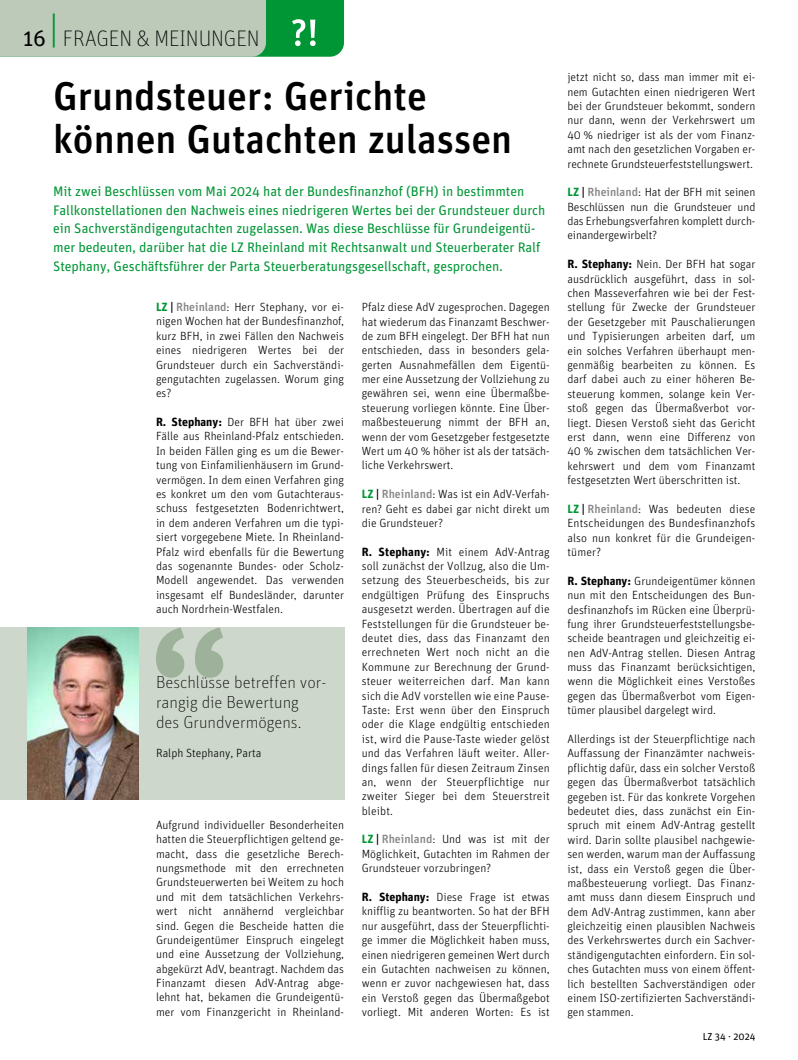
<style>
.page{position:relative;width:798px;height:1060px;background:#fff}
.page>*{position:absolute;margin:0;border:0;box-sizing:border-box;transform-origin:0 0}
.t1{font:500 40px/43.1px "Unit Pro";color:#000}
.t2{font:100 22.5px "Unit Pro";letter-spacing:-.005em;color:#000;scale:.96 1}
.t3{font:100 17.5px/20px "Unit Pro";color:#000}
.t4{font:13.75px/18.8px "Unit Pro";letter-spacing:-.005em;color:#009636}
.t5{font:300 11.88px/14.4px "Unit Pro";color:#000;text-align:justify}
.t6{font:10px "Unit Pro";color:#000}
.s1{font-weight:400}
.s2{font-weight:700;color:#009636}
.s3{font-weight:700}
.s4{font-weight:500;color:#878787}
</style>
<div class="page">
<svg style="left:0;top:0;width:344px;height:57px;background:#96bf9f"></svg>
<div style="left:0;top:627px;width:344px;height:173px;background:#cdd7cb"></div>
<img style="left:28px;top:627px;width:110px;height:173px">
<svg style="left:156px;top:627px;width:67px;height:50px"></svg>
<h2 class="t2" style="left:23px;top:25px;width:248px"><span class="s1">16</span> <sup>|</sup> FRAGEN &amp; MEINUNGEN</h2>
<h1 class="t1" style="left:53px;top:72px;width:460px">Grundsteuer: Gerichte können Gutachten zulassen</h1>
<p class="t4" style="left:53px;top:181px;width:493px">Mit zwei Beschlüssen vom Mai 2024 hat der Bundesfinanzhof (BFH) in bestimmten Fallkonstellationen den Nachweis eines niedrigeren Wertes bei der Grundsteuer durch ein Sachverständigengutachten zugelassen. Was diese Beschlüsse für Grundeigentü&shy;mer bedeuten, darüber hat die LZ Rheinland mit Rechtsanwalt und Steuerberater Ralf Stephany, Geschäftsführer der Parta Steuerberatungsgesellschaft, gesprochen.</p>
<p class="t5" style="left:156px;top:299px;width:189px"><span class="s2">LZ</span> <span class="s3">|</span> <span class="s4">Rheinland</span>: Herr Stephany, vor ei&shy;nigen Wochen hat der Bundesfinanzhof, kurz BFH, in zwei Fällen den Nachweis eines niedrigeren Wertes bei der Grundsteuer durch ein Sachverständi&shy;gengutachten zugelassen. Worum ging es?</p>
<p class="t5" style="left:156px;top:414px;width:189px"><span class="s3">R. Stephany:</span> Der BFH hat über zwei Fälle aus Rheinland-Pfalz entschieden.<br>In beiden Fällen ging es um die Bewer&shy;tung von Einfamilienhäusern im Grund&shy;vermögen. In dem einen Verfahren ging es konkret um den vom Gutachteraus&shy;schuss festgesetzten Bodenrichtwert, in dem anderen Verfahren um die typi&shy;siert vorgegebene Miete. In Rheinland-Pfalz wird ebenfalls für die Bewertung das sogenannte Bundes- oder Scholz-Modell angewendet. Das verwenden insgesamt elf Bundesländer, darunter auch Nordrhein-Westfalen.</p>
<h3 class="t3" style="left:156px;top:672px;width:172px">Beschlüsse betreffen vor&shy;rangig die Bewertung des Grundvermögens.</h3>
<p class="t5" style="left:156px;top:745px;width:107px">Ralph Stephany, Parta</p>
<p class="t5" style="left:156px;top:817px;width:189px">Aufgrund individueller Besonderheiten hatten die Steuerpflichtigen geltend ge&shy;macht, dass die gesetzliche Berech&shy;nungsmethode mit den errechneten Grundsteuerwerten bei Weitem zu hoch und mit dem tatsächlichen Verkehrs&shy;wert nicht annähernd vergleichbar sind. Gegen die Bescheide hatten die Grundeigentümer Einspruch eingelegt und eine Aussetzung der Vollziehung, abgekürzt AdV, beantragt. Nachdem das Finanzamt diesen AdV-Antrag abge&shy;lehnt hat, bekamen die Grundeigentü&shy;mer vom Finanzgericht in Rheinland-</p>
<p class="t5" style="left:361px;top:299px;width:189px">Pfalz diese AdV zugesprochen. Dagegen hat wiederum das Finanzamt Beschwer&shy;de zum BFH eingelegt. Der BFH hat nun entschieden, dass in besonders gela&shy;gerten Ausnahmefällen dem Eigentü&shy;mer eine Aussetzung der Vollziehung zu gewähren sei, wenn eine Übermaßbe&shy;steuerung vorliegen könnte. Eine Über&shy;maßbesteuerung nimmt der BFH an, wenn der vom Gesetzgeber festgesetzte Wert um 40 % höher ist als der tatsäch&shy;liche Verkehrswert.</p>
<p class="t5" style="left:361px;top:486px;width:189px"><span class="s2">LZ</span> <span class="s3">|</span> <span class="s4">Rheinland</span>: Was ist ein AdV-Verfah&shy;ren? Geht es dabei gar nicht direkt um die Grundsteuer?</p>
<p class="t5" style="left:361px;top:544px;width:189px"><span class="s3">R. Stephany:</span> Mit einem AdV-Antrag soll zunächst der Vollzug, also die Um&shy;setzung des Steuerbescheids, bis zur endgültigen Prüfung des Einspruchs ausgesetzt werden. Übertragen auf die Feststellungen für die Grundsteuer be&shy;deutet dies, dass das Finanzamt den errechneten Wert noch nicht an die Kommune zur Berechnung der Grund&shy;steuer weiterreichen darf. Man kann sich die AdV vorstellen wie eine Pause-Taste: Erst wenn über den Einspruch oder die Klage endgültig entschieden ist, wird die Pause-Taste wieder gelöst und das Verfahren läuft weiter. Aller&shy;dings fallen für diesen Zeitraum Zinsen an, wenn der Steuerpflichtige nur zweiter Sieger bei dem Steuerstreit bleibt.</p>
<p class="t5" style="left:361px;top:831px;width:189px"><span class="s2">LZ</span> <span class="s3">|</span> <span class="s4">Rheinland</span>: Und was ist mit der Möglichkeit, Gutachten im Rahmen der Grundsteuer vorzubringen?</p>
<p class="t5" style="left:361px;top:889px;width:189px"><span class="s3">R. Stephany:</span> Diese Frage ist etwas knifflig zu beantworten. So hat der BFH nur ausgeführt, dass der Steuerpflichti&shy;ge immer die Möglichkeit haben muss, einen niedrigeren gemeinen Wert durch ein Gutachten nachweisen zu können, wenn er zuvor nachgewiesen hat, dass ein Verstoß gegen das Übermaßgebot vorliegt. Mit anderen Worten: Es ist</p>
<p class="t5" style="left:567px;top:70px;width:189px">jetzt nicht so, dass man immer mit ei&shy;nem Gutachten einen niedrigeren Wert bei der Grundsteuer bekommt, sondern nur dann, wenn der Verkehrswert um 40 % niedriger ist als der vom Finanz&shy;amt nach den gesetzlichen Vorgaben er&shy;rechnete Grundsteuerfeststellungswert.</p>
<p class="t5" style="left:567px;top:185px;width:189px"><span class="s2">LZ</span> <span class="s3">|</span> <span class="s4">Rheinland</span>: Hat der BFH mit seinen Beschlüssen nun die Grundsteuer und das Erhebungsverfahren komplett durch&shy;einandergewirbelt?</p>
<p class="t5" style="left:567px;top:257px;width:189px"><span class="s3">R. Stephany:</span> Nein. Der BFH hat sogar ausdrücklich ausgeführt, dass in sol&shy;chen Masseverfahren wie bei der Fest&shy;stellung für Zwecke der Grundsteuer der Gesetzgeber mit Pauschalierungen und Typisierungen arbeiten darf, um ein solches Verfahren überhaupt men&shy;genmäßig bearbeiten zu können. Es darf dabei auch zu einer höheren Be&shy;steuerung kommen, solange kein Ver&shy;stoß gegen das Übermaßverbot vor&shy;liegt. Diesen Verstoß sieht das Gericht erst dann, wenn eine Differenz von 40 % zwischen dem tatsächlichen Ver&shy;kehrswert und dem vom Finanzamt festgesetzten Wert überschritten ist.</p>
<p class="t5" style="left:567px;top:501px;width:189px"><span class="s2">LZ</span> <span class="s3">|</span> <span class="s4">Rheinland</span>: Was bedeuten diese Entscheidungen des Bundesfinanzhofs also nun konkret für die Grundeigen&shy;tümer?</p>
<p class="t5" style="left:567px;top:573px;width:189px"><span class="s3">R. Stephany:</span> Grundeigentümer können nun mit den Entscheidungen des Bun&shy;desfinanzhofs im Rücken eine Überprü&shy;fung ihrer Grundsteuerfeststellungsbe&shy;scheide beantragen und gleichzeitig ei&shy;nen AdV-Antrag stellen. Diesen Antrag muss das Finanzamt berücksichtigen, wenn die Möglichkeit eines Verstoßes gegen das Übermaßverbot vom Eigen&shy;tümer plausibel dargelegt wird.</p>
<p class="t5" style="left:567px;top:731px;width:189px">Allerdings ist der Steuerpflichtige nach Auffassung der Finanzämter nachweis&shy;pflichtig dafür, dass ein solcher Verstoß gegen das Übermaßverbot tatsächlich gegeben ist. Für das konkrete Vorgehen bedeutet dies, dass zunächst ein Ein&shy;spruch mit einem AdV-Antrag gestellt wird. Darin sollte plausibel nachgewie&shy;sen werden, warum man der Auffassung ist, dass ein Verstoß gegen die Über&shy;maßbesteuerung vorliegt. Das Finanz&shy;amt muss dann diesem Einspruch und dem AdV-Antrag zustimmen, kann aber gleichzeitig einen plausiblen Nachweis des Verkehrswertes durch ein Sachver&shy;ständigengutachten einfordern. Ein sol&shy;ches Gutachten muss von einem öffent&shy;lich bestellten Sachverständigen oder einem ISO-zertifizierten Sachverständi&shy;gen stammen.</p>
<p class="t6" style="left:702px;top:1029px;width:54px">LZ 34 · 2024</p>
</div>
